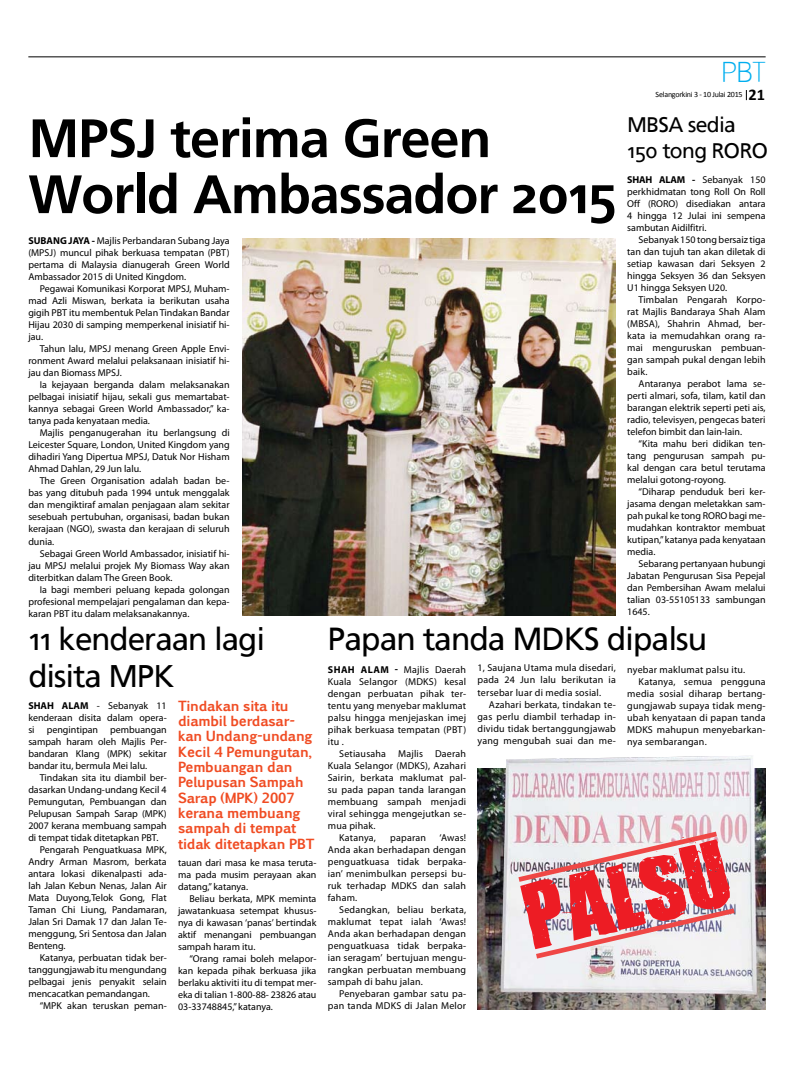
<style>
.page{position:relative;width:794px;height:1066px;background:#fff}
.page>*{position:absolute;margin:0;border:0;box-sizing:border-box;transform-origin:0 0}
.t1{font:700 54px/56px "Frutiger Linotype";letter-spacing:-.02em;color:#000}
.t2{font:31.8px "Frutiger Linotype";letter-spacing:-.03em;color:#000}
.t3{font:31.2px/37px "Frutiger Linotype";letter-spacing:-.03em;color:#000}
.t4{font:28px "Engel Lightltd";color:#00aeef}
.t5{font:21px/26px "Frutiger Linotype";letter-spacing:-.03em;color:#000}
.t6{font:700 13.4px/15.3px "Pigiarniq";letter-spacing:-.02em;color:#f04c23}
.t7{font:10px/12px "Myriad Pro";color:#000;text-align:justify}
.t8{font:10px/12px "Myriad Pro";letter-spacing:.02em;color:#000;text-align:right}
.t9{font:8px "Calibri";letter-spacing:-.03em;color:#000}
.s1{font-weight:700;font-size:16.3px}
.s2{font-weight:700}
</style>
<div class="page">
<hr style="left:28px;top:57px;width:737px;height:1px;background:#000">
<img style="left:242px;top:238px;width:374px;height:377px">
<img style="left:477px;top:768px;width:288px;height:241px">
<img style="left:501px;top:756px;width:254px;height:253px">
<svg style="left:518px;top:832px;width:216px;height:126px"></svg>
<h3 class="t4" style="left:721px;top:62px;width:46px">PBT</h3>
<p class="t9" style="left:655px;top:90px;width:111px">Selangorkini 3 - 10 Julai 2015 <span class="s1">21</span></p>
<h1 class="t1" style="left:28px;top:110px;width:590px">MPSJ terima Green<br>World Ambassador 2015</h1>
<h3 class="t5" style="left:627px;top:112px;width:142px">MBSA sedia<br>150 tong RORO</h3>
<p class="t7" style="left:627px;top:173px;width:140px"><span class="s2">SHAH ALAM -</span> Sebanyak 150 perkhidmatan tong Roll On Roll Off (RORO) disediakan antara 4 hingga 12 Julai ini sempena sambutan Aidilfitri.</p>
<p class="t7" style="left:627px;top:233px;width:140px;text-indent:11px">Sebanyak 150 tong bersaiz tiga tan dan tujuh tan akan diletak di setiap kawasan dari Seksyen 2 hingga Seksyen 36 dan Seksyen U1 hingga Seksyen U20.</p>
<p class="t7" style="left:627px;top:293px;width:140px;text-indent:11px">Timbalan Pengarah Korpo&shy;rat Majlis Bandaraya Shah Alam (MBSA), Shahrin Ahmad, ber&shy;kata ia memudahkan orang ra&shy;mai menguruskan pembuan&shy;gan sampah pukal dengan lebih baik.</p>
<p class="t7" style="left:627px;top:377px;width:140px;text-indent:11px">Antaranya perabot lama se&shy;perti almari, sofa, tilam, katil dan barangan elektrik seperti peti ais, radio, televisyen, pengecas bateri telefon bimbit dan lain-lain.</p>
<p class="t7" style="left:627px;top:437px;width:140px;text-indent:11px">“Kita mahu beri didikan ten&shy;tang pengurusan sampah pu&shy;kal dengan cara betul terutama melalui gotong-royong.</p>
<p class="t7" style="left:627px;top:485px;width:140px;text-indent:11px">“Diharap penduduk beri ker&shy;jasama dengan meletakkan sam&shy;pah pukal ke tong RORO bagi me&shy;mudahkan kontraktor membuat kutipan,” katanya pada kenyataan media.</p>
<p class="t7" style="left:627px;top:557px;width:140px;text-indent:11px">Sebarang pertanyaan hubungi Jabatan Pengurusan Sisa Pepejal dan Pembersihan Awam melalui talian 03-55105133 sambungan 1645.</p>
<p class="t7" style="left:28px;top:235px;width:203px"><span class="s2">SUBANG JAYA -</span> Majlis Perbandaran Subang Jaya (MPSJ) muncul pihak berkuasa tempatan (PBT) pertama di Malaysia dianugerah Green World Ambassador 2015 di United Kingdom.</p>
<p class="t7" style="left:28px;top:283px;width:203px;text-indent:11px">Pegawai Komunikasi Korporat MPSJ, Muham&shy;mad Azli Miswan, berkata ia berikutan usaha gigih PBT itu membentuk Pelan Tindakan Bandar Hijau 2030 di samping memperkenal inisiatif hi&shy;jau.</p>
<p class="t7" style="left:28px;top:343px;width:203px;text-indent:11px">Tahun lalu, MPSJ menang Green Apple Envi&shy;ronment Award melalui pelaksanaan inisiatif hi&shy;jau dan Biomass MPSJ.</p>
<p class="t7" style="left:28px;top:379px;width:203px;text-indent:11px">Ia kejayaan berganda dalam melaksanakan pelbagai inisiatif hijau, sekali gus memartabat&shy;kannya sebagai Green World Ambassador,” ka&shy;tanya pada kenyataan media.</p>
<p class="t7" style="left:28px;top:427px;width:203px;text-indent:11px">Majlis penganugerahan itu berlangsung di Leicester Square, London, United Kingdom yang dihadiri Yang Dipertua MPSJ, Datuk Nor Hisham Ahmad Dahlan, 29 Jun lalu.</p>
<p class="t7" style="left:28px;top:475px;width:203px;text-indent:11px">The Green Organisation adalah badan be&shy;bas yang ditubuh pada 1994 untuk menggalak dan mengiktiraf amalan penjagaan alam sekitar sesebuah pertubuhan, organisasi, badan bukan kerajaan (NGO), swasta dan kerajaan di seluruh dunia.</p>
<p class="t7" style="left:28px;top:547px;width:203px;text-indent:11px">Sebagai Green World Ambassador, inisiatif hi&shy;jau MPSJ melalui projek My Biomass Way akan diterbitkan dalam The Green Book.</p>
<p class="t7" style="left:28px;top:583px;width:203px;text-indent:11px">Ia bagi memberi peluang kepada golongan profesional mempelajari pengalaman dan kepa&shy;karan PBT itu dalam melaksanakannya.</p>
<h3 class="t3" style="left:28px;top:620px;width:238px">11 kenderaan lagi disita MPK</h3>
<p class="t7" style="left:28px;top:699px;width:140px"><span class="s2">SHAH ALAM</span> - Sebanyak 11 kenderaan disita dalam opera&shy;si pengintipan pembuangan sampah haram oleh Majlis Per&shy;bandaran Klang (MPK) sekitar bandar itu, bermula Mei lalu.</p>
<p class="t7" style="left:40px;top:771px;width:128px">Tindakan sita itu diambil ber-</p>
<p class="t7" style="left:28px;top:783px;width:140px">dasarkan Undang-undang Kecil 4</p>
<p class="t7" style="left:28px;top:795px;width:140px">Pemungutan, Pembuangan dan</p>
<p class="t7" style="left:28px;top:807px;width:140px">Pelupusan Sampah Sarap (MPK)</p>
<p class="t7" style="left:28px;top:819px;width:140px">2007 kerana membuang sampah</p>
<p class="t7" style="left:28px;top:831px;width:132px">di tempat tidak ditetapkan PBT.</p>
<p class="t7" style="left:40px;top:843px;width:128px">Pengarah Penguatkuasa MPK,</p>
<p class="t7" style="left:28px;top:855px;width:140px">Andry Arman Masrom, berkata</p>
<p class="t7" style="left:28px;top:867px;width:140px">antara lokasi dikenalpasti ada-</p>
<p class="t7" style="left:28px;top:879px;width:140px">lah Jalan Kebun Nenas, Jalan Air</p>
<p class="t7" style="left:28px;top:891px;width:140px">Mata Duyong,Telok Gong, Flat</p>
<p class="t7" style="left:28px;top:903px;width:140px">Taman Chi Liung, Pandamaran,</p>
<p class="t7" style="left:28px;top:915px;width:140px">Jalan Sri Damak 17 dan Jalan Te-</p>
<p class="t7" style="left:28px;top:927px;width:140px">menggung, Sri Sentosa dan Jalan</p>
<p class="t7" style="left:28px;top:939px;width:39px">Benteng.</p>
<p class="t7" style="left:40px;top:951px;width:128px">Katanya, perbuatan tidak ber-</p>
<p class="t7" style="left:28px;top:963px;width:140px">tanggungjawab itu mengundang</p>
<p class="t7" style="left:28px;top:975px;width:140px">pelbagai jenis penyakit selain</p>
<p class="t7" style="left:28px;top:987px;width:123px">mencacatkan pemandangan.</p>
<p class="t7" style="left:40px;top:999px;width:129px">“MPK akan teruskan peman-</p>
<h3 class="t6" style="left:178px;top:698px;width:138px">Tindakan sita itu diambil berdasar&shy;kan Undang-undang<br>Kecil 4 Pemungutan,<br>Pembuangan dan<br>Pelupusan Sampah<br>Sarap (MPK) 2007 kerana membuang sampah di tempat tidak ditetapkan PBT</h3>
<p class="t7" style="left:178px;top:856px;width:140px">tauan dari masa ke masa teruta&shy;ma pada musim perayaan akan datang,” katanya.</p>
<p class="t7" style="left:178px;top:892px;width:140px;text-indent:11px">Beliau berkata, MPK meminta jawatankuasa setempat khusus&shy;nya di kawasan ‘panas’ bertindak aktif menangani pembuangan sampah haram itu.</p>
<p class="t7" style="left:178px;top:952px;width:140px;text-indent:11px">“Orang ramai boleh melapor&shy;kan kepada pihak berkuasa jika berlaku aktiviti itu di tempat mer&shy;eka di talian 1-800-88- 23826 atau 03-33748845,” katanya.</p>
<h2 class="t2" style="left:328px;top:620px;width:381px">Papan tanda MDKS dipalsu</h2>
<p class="t8" style="left:627px;top:663px;width:119px">nyebar maklumat palsu itu.</p>
<p class="t8" style="left:638px;top:675px;width:129px">Katanya, semua pengguna</p>
<p class="t8" style="left:627px;top:687px;width:140px">media sosial diharap bertang-</p>
<p class="t8" style="left:627px;top:699px;width:140px">gungjawab supaya tidak meng-</p>
<p class="t8" style="left:627px;top:711px;width:140px">ubah kenyataan di papan tanda</p>
<p class="t8" style="left:627px;top:723px;width:140px">MDKS mahupun menyebarkan-</p>
<p class="t8" style="left:627px;top:735px;width:81px">nya sembarangan.</p>
<p class="t7" style="left:477px;top:662px;width:140px">1, Saujana Utama mula disedari, pada 24 Jun lalu berikutan ia tersebar luar di media sosial.</p>
<p class="t7" style="left:477px;top:698px;width:140px;text-indent:11px">Azahari berkata, tindakan te&shy;gas perlu diambil terhadap in&shy;dividu tidak bertanggungjawab yang mengubah suai dan me-</p>
<p class="t7" style="left:328px;top:663px;width:140px"><span class="s2">SHAH ALAM -</span> Majlis Daerah Kuala Selangor (MDKS) kesal dengan perbuatan pihak ter&shy;tentu yang menyebar maklumat palsu hingga menjejaskan imej pihak berkuasa tempatan (PBT) itu .</p>
<p class="t8" style="left:339px;top:747px;width:129px">Setiausaha Majlis Daerah</p>
<p class="t8" style="left:328px;top:759px;width:140px">Kuala Selangor (MDKS), Azahari</p>
<p class="t8" style="left:328px;top:771px;width:140px">Sairin, berkata maklumat pal-</p>
<p class="t8" style="left:328px;top:783px;width:140px">su pada papan tanda larangan</p>
<p class="t8" style="left:328px;top:795px;width:140px">membuang sampah menjadi</p>
<p class="t8" style="left:328px;top:807px;width:140px">viral sehingga mengejutkan se-</p>
<p class="t8" style="left:328px;top:819px;width:49px">mua pihak.</p>
<p class="t8" style="left:339px;top:831px;width:38px">Katanya,</p>
<p class="t8" style="left:390px;top:831px;width:37px">paparan</p>
<p class="t7" style="left:328px;top:831px;width:140px;text-indent:112px">‘Awas!<br>Anda akan berhadapan dengan penguatkuasa tidak berpaka&shy;ian’ menimbulkan persepsi bu&shy;ruk terhadap MDKS dan salah faham.</p>
<p class="t7" style="left:328px;top:903px;width:140px;text-indent:11px">Sedangkan, beliau berkata, maklumat tepat ialah ‘Awas!<br>Anda akan berhadapan dengan penguatkuasa tidak berpaka&shy;ian seragam’ bertujuan mengu&shy;rangkan perbuatan membuang sampah di bahu jalan.</p>
<p class="t8" style="left:328px;top:987px;width:140px">Penyebaran gambar satu pa&shy;pan tanda MDKS di Jalan Melor</p>
</div>
